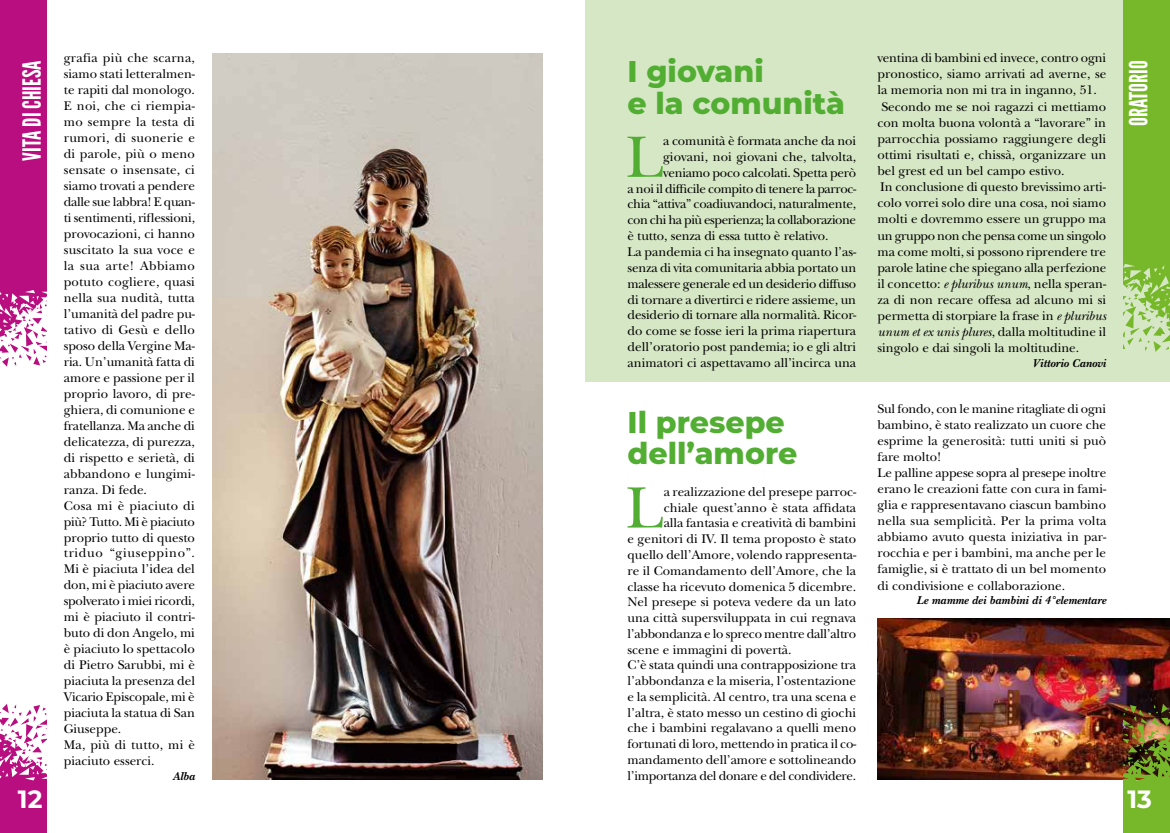
<style>
.page{position:relative;width:1170px;height:833px;background:#fff}
.page>*{position:absolute;margin:0;border:0;box-sizing:border-box;transform-origin:0 0}
.t1{font:60.88px "New Baskerville Std";color:#52ae32}
.t2{font:800 30px/31.4px "Montserrat";color:#52ae32}
.t3{font:25px "League Gothic";color:#fff}
.t4{font:700 25px "Montserrat";color:#fff}
.t5{font:13.12px/16px "New Baskerville Std";color:#000}
.t6{font:13.12px "New Baskerville Std";letter-spacing:-.025em;color:#000}
.t7{font:13.12px "New Baskerville Std";letter-spacing:-.02em;color:#000}
.t8{font:13.12px "New Baskerville Std";letter-spacing:-.03em;color:#000}
.t9{font:italic 700 11.88px "New Baskerville Std";color:#000}
.s1{font-style:italic}
</style>
<div class="page">
<div style="left:585px;top:0;width:584px;height:381px;background:#d6e7c5"></div>
<img style="left:213px;top:53px;width:329px;height:727px">
<img style="left:877px;top:618px;width:292px;height:162px">
<img style="left:1123px;top:693px;width:46px;height:104px">
<div style="left:1123px;top:797px;width:46px;height:36px;background:#76b82a"></div>
<svg style="left:1123px;top:244px;width:46px;height:108px"></svg>
<div style="left:1123px;top:0;width:46px;height:244px;background:#76b82a"></div>
<svg style="left:0;top:273px;width:46px;height:94px"></svg>
<div style="left:0;top:0;width:46px;height:273px;background:#b80e80"></div>
<svg style="left:0;top:704px;width:46px;height:93px"></svg>
<div style="left:0;top:797px;width:46px;height:36px;background:#b80e80"></div>
<h3 class="t3" style="left:17px;top:161px;width:102px;rotate:-90deg">VITA DI CHIESA</h3>
<h3 class="t4" style="left:18px;top:780px;width:26px">12</h3>
<p class="t5" style="left:64px;top:50px;width:133px">grafia più che scarna, siamo stati letteralmen&shy;te rapiti dal monologo.<br>E noi, che ci riempia&shy;mo sempre la testa di rumori, di suonerie e di parole, più o meno sensate o insensate, ci siamo trovati a pendere dalle sue labbra! E quan&shy;ti sentimenti, riflessioni, provocazioni, ci hanno suscitato la sua voce e la sua arte! Abbiamo potuto cogliere, quasi nella sua nudità, tutta l’umanità del padre pu&shy;tativo di Gesù e dello sposo della Vergine Ma&shy;ria. Un’umanità fatta di amore e passione per il proprio lavoro, di pre&shy;ghiera, di comunione e fratellanza. Ma anche di delicatezza, di purezza, di rispetto e serietà, di abbandono e lungimi&shy;ranza. Di fede.<br>Cosa mi è piaciuto di più? Tutto. Mi è piaciuto proprio tutto di questo triduo “giuseppino”.<br>Mi è piaciuta l’idea del don, mi è piaciuto avere spolverato i miei ricordi, mi è piaciuto il contri&shy;buto di don Angelo, mi è piaciuto lo spettacolo di Pietro Sarubbi, mi è piaciuta la presenza del<br>Vicario Episcopale, mi è piaciuta la statua di San<br>Giuseppe.<br>Ma, più di tutto, mi è piaciuto esserci.</p>
<p class="t9" style="left:173px;top:769px;width:24px">Alba</p>
<h2 class="t2" style="left:627px;top:54px;width:219px">I giovani<br>e la comunità</h2>
<h1 class="t1" style="left:626px;top:122px;width:39px">L</h1>
<p class="t5" style="left:663px;top:133px;width:194px">a comunità è formata anche da noi</p>
<p class="t5" style="left:663px;top:149px;width:195px">giovani, noi giovani che, talvolta,</p>
<p class="t7" style="left:663px;top:165px;width:194px">veniamo poco calcolati. Spetta però</p>
<p class="t6" style="left:627px;top:181px;width:230px">a noi il difficile compito di tenere la parroc-</p>
<p class="t7" style="left:627px;top:196px;width:230px">chia “attiva” coadiuvandoci, naturalmente,</p>
<p class="t8" style="left:627px;top:212px;width:230px">con chi ha più esperienza; la collaborazione</p>
<p class="t5" style="left:627px;top:228px;width:202px">è tutto, senza di essa tutto è relativo.</p>
<p class="t5" style="left:627px;top:244px;width:230px">La pandemia ci ha insegnato quanto l’as-</p>
<p class="t5" style="left:627px;top:260px;width:230px">senza di vita comunitaria abbia portato un</p>
<p class="t6" style="left:627px;top:276px;width:230px">malessere generale ed un desiderio diffuso</p>
<p class="t5" style="left:627px;top:291px;width:230px">di tornare a divertirci e ridere assieme, un</p>
<p class="t5" style="left:627px;top:307px;width:230px">desiderio di tornare alla normalità. Ricor-</p>
<p class="t5" style="left:627px;top:323px;width:230px">do come se fosse ieri la prima riapertura</p>
<p class="t5" style="left:627px;top:339px;width:230px">dell’oratorio post pandemia; io e gli altri</p>
<p class="t5" style="left:627px;top:355px;width:230px">animatori ci aspettavamo all’incirca una</p>
<h2 class="t2" style="left:627px;top:405px;width:171px">Il presepe dell’amore</h2>
<h1 class="t1" style="left:626px;top:472px;width:39px">L</h1>
<p class="t5" style="left:663px;top:484px;width:194px">a realizzazione del presepe parroc-</p>
<p class="t5" style="left:663px;top:499px;width:194px">chiale quest’anno è stata affidata</p>
<p class="t5" style="left:663px;top:515px;width:194px">alla fantasia e creatività di bambini</p>
<p class="t5" style="left:627px;top:531px;width:230px">e genitori di IV. Il tema proposto è stato</p>
<p class="t5" style="left:627px;top:547px;width:230px">quello dell’Amore, volendo rappresenta-</p>
<p class="t5" style="left:627px;top:562px;width:230px">re il Comandamento dell’Amore, che la</p>
<p class="t5" style="left:627px;top:578px;width:230px">classe ha ricevuto domenica 5 dicembre.</p>
<p class="t5" style="left:627px;top:594px;width:230px">Nel presepe si poteva vedere da un lato</p>
<p class="t5" style="left:627px;top:610px;width:230px">una città supersviluppata in cui regnava</p>
<p class="t7" style="left:627px;top:626px;width:230px">l’abbondanza e lo spreco mentre dall’altro</p>
<p class="t5" style="left:627px;top:641px;width:166px">scene e immagini di povertà.</p>
<p class="t5" style="left:627px;top:657px;width:230px">C’è stata quindi una contrapposizione tra</p>
<p class="t5" style="left:627px;top:673px;width:230px">l’abbondanza e la miseria, l’ostentazione</p>
<p class="t5" style="left:627px;top:689px;width:230px">e la semplicità. Al centro, tra una scena e</p>
<p class="t5" style="left:627px;top:704px;width:230px">l’altra, è stato messo un cestino di giochi</p>
<p class="t5" style="left:627px;top:720px;width:230px">che i bambini regalavano a quelli meno</p>
<p class="t5" style="left:627px;top:736px;width:230px">fortunati di loro, mettendo in pratica il co-</p>
<p class="t5" style="left:627px;top:752px;width:230px">mandamento dell’amore e sottolineando</p>
<p class="t6" style="left:627px;top:768px;width:230px">l’importanza del donare e del condividere.</p>
<p class="t5" style="left:877px;top:50px;width:230px">ventina di bambini ed invece, contro ogni pronostico, siamo arrivati ad averne, se la memoria non mi tra in inganno, 51.<br>Secondo me se noi ragazzi ci mettiamo con molta buona volontà a “lavorare” in parrocchia possiamo raggiungere degli ottimi risultati e, chissà, organizzare un bel grest ed un bel campo estivo.<br>In conclusione di questo brevissimo arti&shy;colo vorrei solo dire una cosa, noi siamo molti e dovremmo essere un gruppo ma un gruppo non che pensa come un singolo ma come molti, si possono riprendere tre parole latine che spiegano alla perfezione il concetto: <span class="s1">e pluribus unum</span>, nella speran&shy;za di non recare offesa ad alcuno mi si permetta di storpiare la frase in <span class="s1">e pluribus unum et ex unis plures</span>, dalla moltitudine il singolo e dai singoli la moltitudine.</p>
<p class="t9" style="left:1032px;top:356px;width:75px">Vittorio Canovi</p>
<p class="t5" style="left:877px;top:401px;width:230px">Sul fondo, con le manine ritagliate di ogni bambino, è stato realizzato un cuore che esprime la generosità: tutti uniti si può fare molto!<br>Le palline appese sopra al presepe inoltre erano le creazioni fatte con cura in fami&shy;glia e rappresentavano ciascun bambino nella sua semplicità. Per la prima volta abbiamo avuto questa iniziativa in par&shy;rocchia e per i bambini, ma anche per le famiglie, si è trattato di un bel momento di condivisione e collaborazione.</p>
<p class="t9" style="left:916px;top:593px;width:191px">Le mamme dei bambini di 4°elementare</p>
<h3 class="t3" style="left:1123px;top:126px;width:68px;rotate:-90deg">ORATORIO</h3>
<h3 class="t4" style="left:1127px;top:780px;width:26px">13</h3>
</div>
